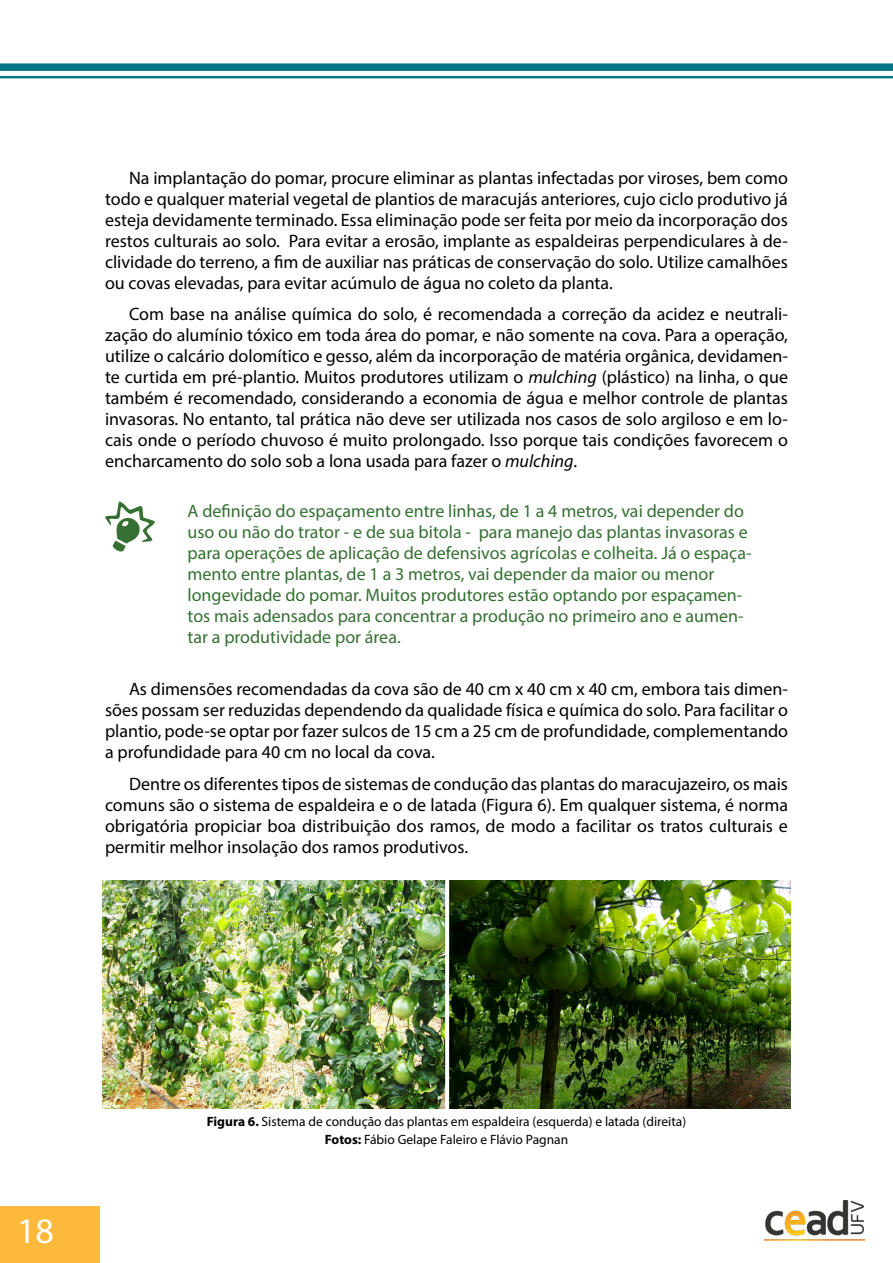
<style>
.page{position:relative;width:893px;height:1263px;background:#fff}
.page>*{position:absolute;margin:0;border:0;box-sizing:border-box;transform-origin:0 0}
.t1{font:36px "Myriad Pro";color:#fff}
.t2{font:18px/21px "Myriad Pro";color:#000;text-align:justify}
.t3{font:18px/21px "Myriad Pro";color:#357032}
.t4{font:13.5px/18px "Myriad Pro";color:#000;text-align:center}
.s1{font-style:italic}
.s2{font-weight:700}
</style>
<div class="page">
<div style="left:0;top:1206px;width:100px;height:57px;background:#fdb93b"></div>
<div style="left:0;top:63px;width:893px;height:8px;background:#037686"></div>
<hr style="left:0;top:76px;width:893px;height:2px;background:#037686">
<img style="left:764px;top:1201px;width:100px;height:40px">
<img style="left:102px;top:881px;width:689px;height:227px">
<p class="t2" style="left:105px;top:167px;width:684px;text-indent:24px">Na implantação do pomar, procure eliminar as plantas infectadas por viroses, bem como todo e qualquer material vegetal de plantios de maracujás anteriores, cujo ciclo produtivo já esteja devidamente terminado. Essa eliminação pode ser feita por meio da incorporação dos restos culturais ao solo. Para evitar a erosão, implante as espaldeiras perpendiculares à de&shy;clividade do terreno, a fim de auxiliar nas práticas de conservação do solo. Utilize camalhões ou covas elevadas, para evitar acúmulo de água no coleto da planta.</p>
<p class="t2" style="left:105px;top:303px;width:685px;text-indent:24px">Com base na análise química do solo, é recomendada a correção da acidez e neutrali&shy;zação do alumínio tóxico em toda área do pomar, e não somente na cova. Para a operação, utilize o calcário dolomítico e gesso, além da incorporação de matéria orgânica, devidamen&shy;te curtida em pré-plantio. Muitos produtores utilizam o <span class="s1">mulching</span> (plástico) na linha, o que também é recomendado, considerando a economia de água e melhor controle de plantas invasoras. No entanto, tal prática não deve ser utilizada nos casos de solo argiloso e em lo&shy;cais onde o período chuvoso é muito prolongado. Isso porque tais condições favorecem o encharcamento do solo sob a lona usada para fazer o <span class="s1">mulching</span>.</p>
<p class="t3" style="left:188px;top:500px;width:565px">A definição do espaçamento entre linhas, de 1 a 4 metros, vai depender do uso ou não do trator - e de sua bitola - para manejo das plantas invasoras e para operações de aplicação de defensivos agrícolas e colheita. Já o espaça&shy;mento entre plantas, de 1 a 3 metros, vai depender da maior ou menor longevidade do pomar. Muitos produtores estão optando por espaçamen&shy;tos mais adensados para concentrar a produção no primeiro ano e aumen&shy;tar a produtividade por área.</p>
<p class="t2" style="left:105px;top:678px;width:685px;text-indent:24px">As dimensões recomendadas da cova são de 40 cm x 40 cm x 40 cm, embora tais dimen&shy;sões possam ser reduzidas dependendo da qualidade física e química do solo. Para facilitar o plantio, pode-se optar por fazer sulcos de 15 cm a 25 cm de profundidade, complementando a profundidade para 40 cm no local da cova.</p>
<p class="t2" style="left:105px;top:773px;width:684px;text-indent:24px">Dentre os diferentes tipos de sistemas de condução das plantas do maracujazeiro, os mais comuns são o sistema de espaldeira e o de latada (Figura 6). Em qualquer sistema, é norma obrigatória propiciar boa distribuição dos ramos, de modo a facilitar os tratos culturais e permitir melhor insolação dos ramos produtivos.</p>
<h1 class="t1" style="left:17px;top:1209px;width:38px">18</h1>
<p class="t4" style="left:207px;top:1112px;width:481px"><span class="s2">Figura 6.</span> Sistema de condução das plantas em espaldeira (esquerda) e latada (direita)<br><span class="s2">Fotos:</span> Fábio Gelape Faleiro e Flávio Pagnan</p>
</div>
